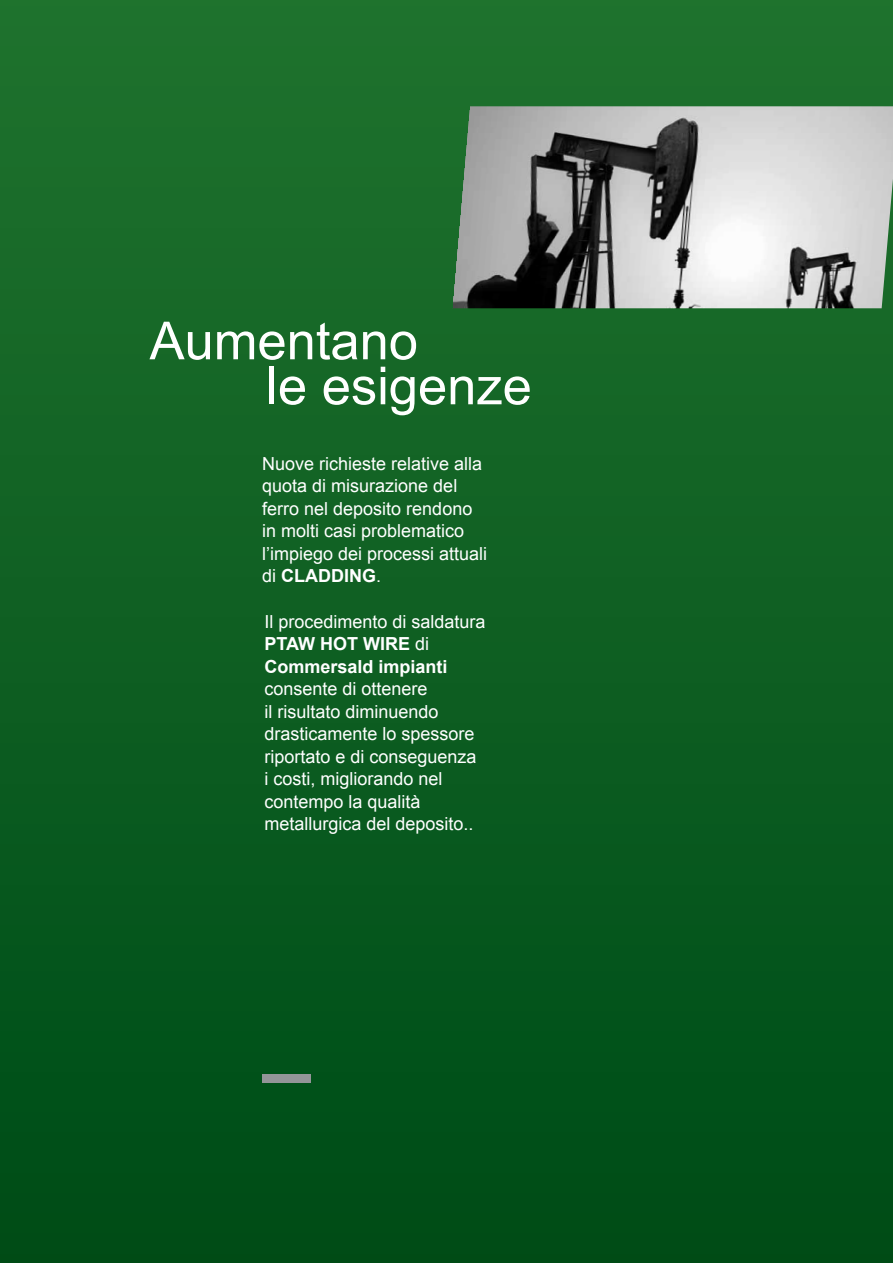
<style>
.page{position:relative;width:893px;height:1263px;background:#fff}
.page>*{position:absolute;margin:0;border:0;box-sizing:border-box;transform-origin:0 0}
.t1{font:52.5px/45px "Arial";color:#fff}
.t2{font:18px/22.5px "Arial";color:#fff}
.t3{font:700 18px/22.5px "Arial";color:#fff}
.s1{font-weight:700}
.s2{font-weight:400}
</style>
<div class="page">
<div style="left:0;top:0;width:893px;height:1263px;background:linear-gradient(to bottom,#20722e,#004c16)"></div>
<img style="left:452px;top:106px;width:441px;height:202px">
<div style="left:262px;top:1074px;width:49px;height:8px;background:#939598"></div>
<h1 class="t1" style="left:266px;top:319px;width:267px;text-indent:-117px">Aumentano<br>le esigenze</h1>
<p class="t2" style="left:262px;top:452px;width:227px">Nuove richieste relative alla quota di misurazione del ferro nel deposito rendono in molti casi problematico l’impiego dei processi attuali di <span class="s1">cladding</span>.</p>
<p class="t3" style="left:264px;top:610px;width:223px"><span class="s2">Il procedimento di saldatura </span>ptaw hot wire <span class="s2">di<br></span>Commersald impianti</p>
<p class="t2" style="left:264px;top:678px;width:214px">consente di ottenere<br>il risultato diminuendo drasticamente lo spessore riportato e di conseguenza i costi, migliorando nel contempo la qualità metallurgica del deposito..</p>
</div>
